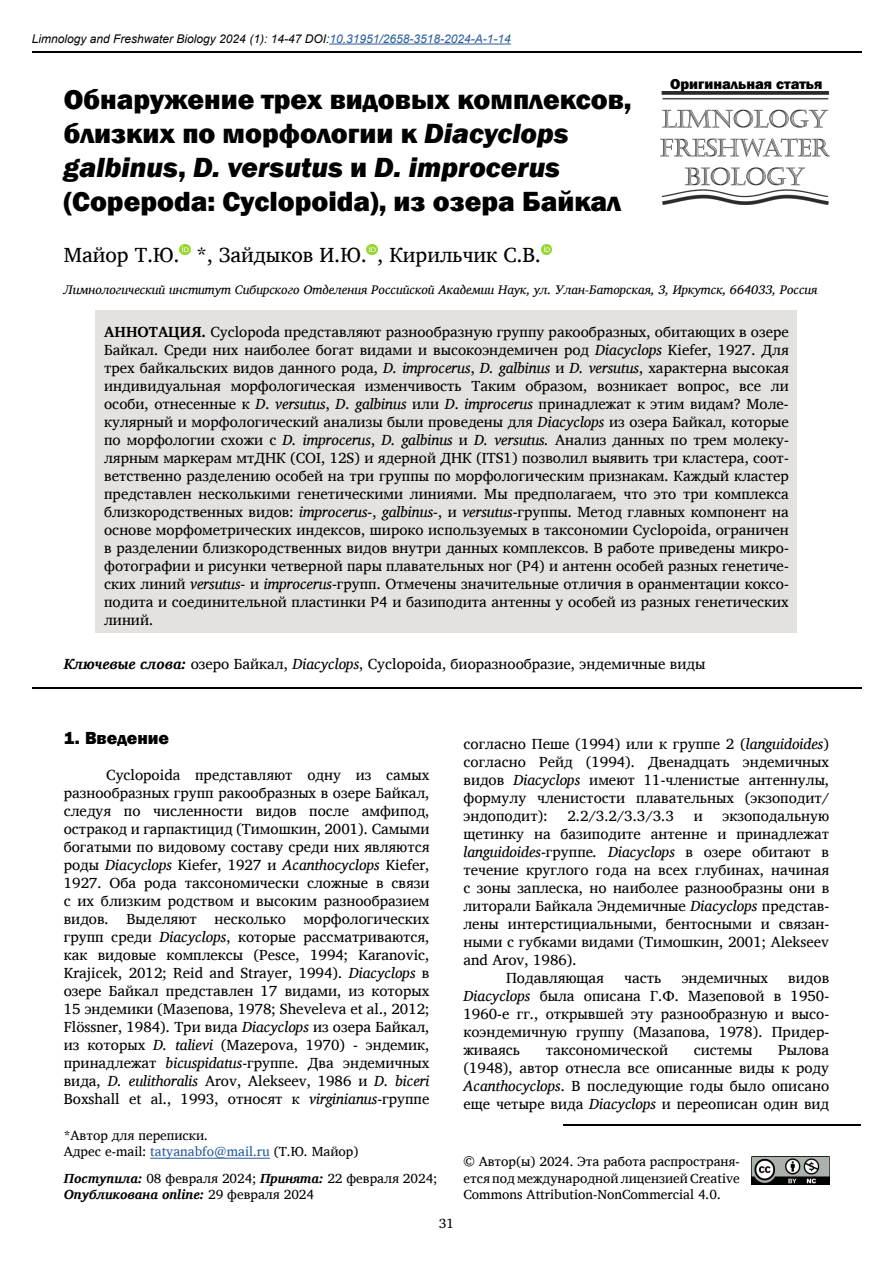
<style>
.page{position:relative;width:893px;height:1263px;background:#fff}
.page>*{position:absolute;margin:0;border:0;box-sizing:border-box;transform-origin:0 0}
.t1{font:800 28.5px/34.2px "Franklin Gothic";color:#000}
.t2{font:21px "Charis SIL";color:#000}
.t3{font:800 18px "Franklin Gothic";color:#000}
.t4{font:15px/18px "Charis SIL";color:#000;text-align:justify}
.t5{font:italic 15px "Charis SIL";color:#000}
.t6{font:800 15px "Franklin Gothic";color:#000}
.t7{font:13.5px/16.2px "Charis SIL";color:#000}
.t8{font:italic 12.75px "Charis SIL";color:#000}
.t9{font:italic 12px "Arial";color:#000}
.s1{color:#275b9b}
.s2{font-style:italic}
.s3{font-weight:700}
.s4{font-weight:700;font-style:italic}
.s5{font-style:normal}
</style>
<div class="page">
<hr style="left:32px;top:51px;width:829px;height:2px;background:#000">
<hr style="left:563px;top:1124px;width:298px;height:1px;background:#000">
<img style="left:751px;top:1157px;width:78px;height:27px">
<hr style="left:329px;top:44px;width:182px;height:1px;background:#275b9b">
<img style="left:661px;top:92px;width:168px;height:113px">
<svg style="left:180px;top:244px;width:10px;height:11px"></svg>
<svg style="left:367px;top:244px;width:10px;height:11px"></svg>
<svg style="left:541px;top:244px;width:11px;height:11px"></svg>
<div style="left:96px;top:310px;width:701px;height:323px;background:#e3e2e1"></div>
<hr style="left:150px;top:1158px;width:120px;height:1px;background:#275b9b">
<hr style="left:32px;top:687px;width:829px;height:2px;background:#000">
<p class="t9" style="left:32px;top:31px;width:480px">Limnology and Freshwater Biology 2024 (1): 14-47 DOI:<span class="s1">10.31951/2658-3518-2024-A-1-14</span></p>
<p class="t6" style="left:670px;top:74px;width:154px">Оригинальная статья</p>
<h1 class="t1" style="left:64px;top:82px;width:569px">Обнаружение трех видовых комплексов, близких по морфологии к <span class="s2">Diacyclops galbinus</span>, <span class="s2">D. versutus</span> и <span class="s2">D. improcerus </span>(Copepoda: Cyclopoida), из озера Байкал</h1>
<h2 class="t2" style="left:64px;top:242px;width:479px">Майор Т.Ю. *, Зайдыков И.Ю. , Кирильчик С.В.</h2>
<p class="t8" style="left:64px;top:282px;width:755px">Лимнологический институт Сибирского Отделения Российской Академии Наук, ул. Улан-Баторская, 3, Иркутск, 664033, Россия</p>
<p class="t4" style="left:104px;top:322px;width:686px"><span class="s3">АННОТАЦИЯ.</span> Cyclopoda представляют разнообразную группу ракообразных, обитающих в озере Байкал. Среди них наиболее богат видами и высокоэндемичен род <span class="s2">Diacyclops</span> Kiefer, 1927. Для трех байкальских видов данного рода, <span class="s2">D. improcerus</span>, <span class="s2">D. galbinus</span> и <span class="s2">D. versutus</span>, характерна высокая индивидуальная морфологическая изменчивость Таким образом, возникает вопрос, все ли особи, отнесенные к <span class="s2">D</span>. <span class="s2">versutus</span>, <span class="s2">D</span>. <span class="s2">galbinus</span> или <span class="s2">D</span>. <span class="s2">improcerus</span> принадлежат к этим видам? Моле&shy;кулярный и морфологический анализы были проведены для <span class="s2">Diacyclops</span> из озера Байкал, которые по морфологии схожи с <span class="s2">D. improcerus</span>, <span class="s2">D. galbinus</span> и <span class="s2">D. versutus.</span> Анализ данных по трем молеку&shy;лярным маркерам мтДНК (COI, 12S) и ядерной ДНК (ITS1) позволил выявить три кластера, соот&shy;ветственно разделению особей на три группы по морфологическим признакам. Каждый кластер представлен несколькими генетическими линиями. Мы предполагаем, что это три комплекса близкородственных видов: <span class="s2">improcerus</span>-, <span class="s2">galbinus</span>-, и <span class="s2">versutus</span>-группы. Метод главных компонент на основе морфометрических индексов, широко используемых в таксономии Cyclopoida, ограничен в разделении близкородственных видов внутри данных комплексов. В работе приведены микро&shy;фотографии и рисунки четверной пары плавательных ног (P4) и антенн особей разных генетиче&shy;ских линий <span class="s2">versutus</span>- и <span class="s2">improcerus</span>-групп. Отмечены значительные отличия в оранментации коксо&shy;подита и соединительной пластинки P4 и базиподита антенны у особей из разных генетических линий.</p>
<p class="t4" style="left:64px;top:655px;width:643px"><span class="s4">Ключевые слова:</span> озеро Байкал, <span class="s2">Diacyclops</span>, Cyclopoida, биоразнообразие, эндемичные виды</p>
<p class="t3" style="left:64px;top:726px;width:107px">1. Введение</p>
<p class="t4" style="left:64px;top:766px;width:367px;text-indent:43px">Cyclopoida представляют одну из самых разнообразных групп ракообразных в озере Байкал, следуя по численности видов после амфипод, остракод и гарпактицид (Тимошкин, 2001). Самыми богатыми по видовому составу среди них являются роды <span class="s2">Diacyclops</span> Kiefer, 1927 и <span class="s2">Acanthocyclops</span> Kiefer, 1927. Оба рода таксономически сложные в связи с их близким родством и высоким разнообразием видов. Выделяют несколько морфологических групп среди <span class="s2">Diacyclops</span>, которые рассматриваются, как видовые комплексы (Pesce, 1994; Karanovic, Krajicek, 2012; Reid and Strayer, 1994). <span class="s2">Diacyclops</span> в озере Байкал представлен 17 видами, из которых 15 эндемики (Мазепова, 1978; Sheveleva et al., 2012; Flössner, 1984). Три вида <span class="s2">Diacyclops</span> из озера Байкал, из которых <span class="s2">D. talievi</span> (Mazepova, 1970) - эндемик, принадлежат <span class="s2">bicuspidatus</span>-группе. Два эндемичных вида, <span class="s2">D. eulithoralis</span> Arov, Alekseev, 1986 и <span class="s2">D. biceri </span>Boxshall et al., 1993, относят к <span class="s2">virginianus</span>-группе</p>
<p class="t7" style="left:64px;top:1127px;width:296px">*Автор для переписки.<br>Адрес e-mail: <span class="s1">tatyanabfo@mail.ru</span> (Т.Ю. Майор)</p>
<p class="t7" style="left:64px;top:1170px;width:375px"><span class="s4">Поступила:</span> 08 февраля 2024; <span class="s4">Принята:</span> 22 февраля 2024;<br><span class="s4">Опубликована online:</span> 29 февраля 2024</p>
<p class="t7" style="left:439px;top:1215px;width:17px">31</p>
<p class="t4" style="left:463px;top:735px;width:367px">согласно Пеше (1994) или к группе 2 (<span class="s2">languidoides</span>) согласно Рейд (1994). Двенадцать эндемичных видов <span class="s2">Diacyclops</span> имеют 11-членистые антеннулы, формулу членистости плавательных (экзоподит/ эндоподит):</p>
<p class="t4" style="left:567px;top:807px;width:108px">2.2/3.2/3.3/3.3</p>
<p class="t4" style="left:694px;top:807px;width:11px">и</p>
<p class="t4" style="left:723px;top:807px;width:108px">экзоподальную</p>
<p class="t4" style="left:463px;top:825px;width:367px">щетинку на базиподите антенне и принадлежат</p>
<p class="t5" style="left:463px;top:843px;width:367px">languidoides<span class="s5">-группе</span>. Diacyclops <span class="s5">в озере обитают в</span></p>
<p class="t4" style="left:463px;top:861px;width:367px">течение круглого года на всех глубинах, начиная</p>
<p class="t4" style="left:463px;top:879px;width:367px">с зоны заплеска, но наиболее разнообразны они в</p>
<p class="t4" style="left:463px;top:897px;width:367px">литорали Байкала Эндемичные <span class="s2">Diacyclops</span> представ-</p>
<p class="t4" style="left:463px;top:915px;width:367px">лены интерстициальными, бентосными и связан-</p>
<p class="t4" style="left:463px;top:933px;width:367px">ными с губками видами (Тимошкин, 2001; Alekseev</p>
<p class="t4" style="left:463px;top:951px;width:115px">and Arov, 1986).</p>
<p class="t4" style="left:506px;top:969px;width:99px">Подавляющая</p>
<p class="t4" style="left:624px;top:969px;width:39px">часть</p>
<p class="t4" style="left:682px;top:969px;width:88px">эндемичных</p>
<p class="t4" style="left:463px;top:969px;width:367px;text-indent:325px">видов <span class="s2">Diacyclops</span> была описана Г.Ф. Мазеповой в 1950- 1960-е гг., открывшей эту разнообразную и высо&shy;коэндемичную группу (Мазапова, 1978). Придер&shy;живаясь</p>
<p class="t4" style="left:546px;top:1041px;width:124px">таксономической</p>
<p class="t4" style="left:694px;top:1041px;width:60px">системы</p>
<p class="t4" style="left:463px;top:1041px;width:367px;text-indent:315px">Рылова (1948), автор отнесла все описанные виды к роду <span class="s2">Acanthocyclops</span>. В последующие годы было описано еще четыре вида <span class="s2">Diacyclops</span> и переописан один вид</p>
<p class="t7" style="left:463px;top:1154px;width:278px;text-align:justify">© Автор(ы) 2024. Эта работа распространя&shy;ется под международной лицензией Creative Commons Attribution-NonCommercial 4.0.</p>
</div>
